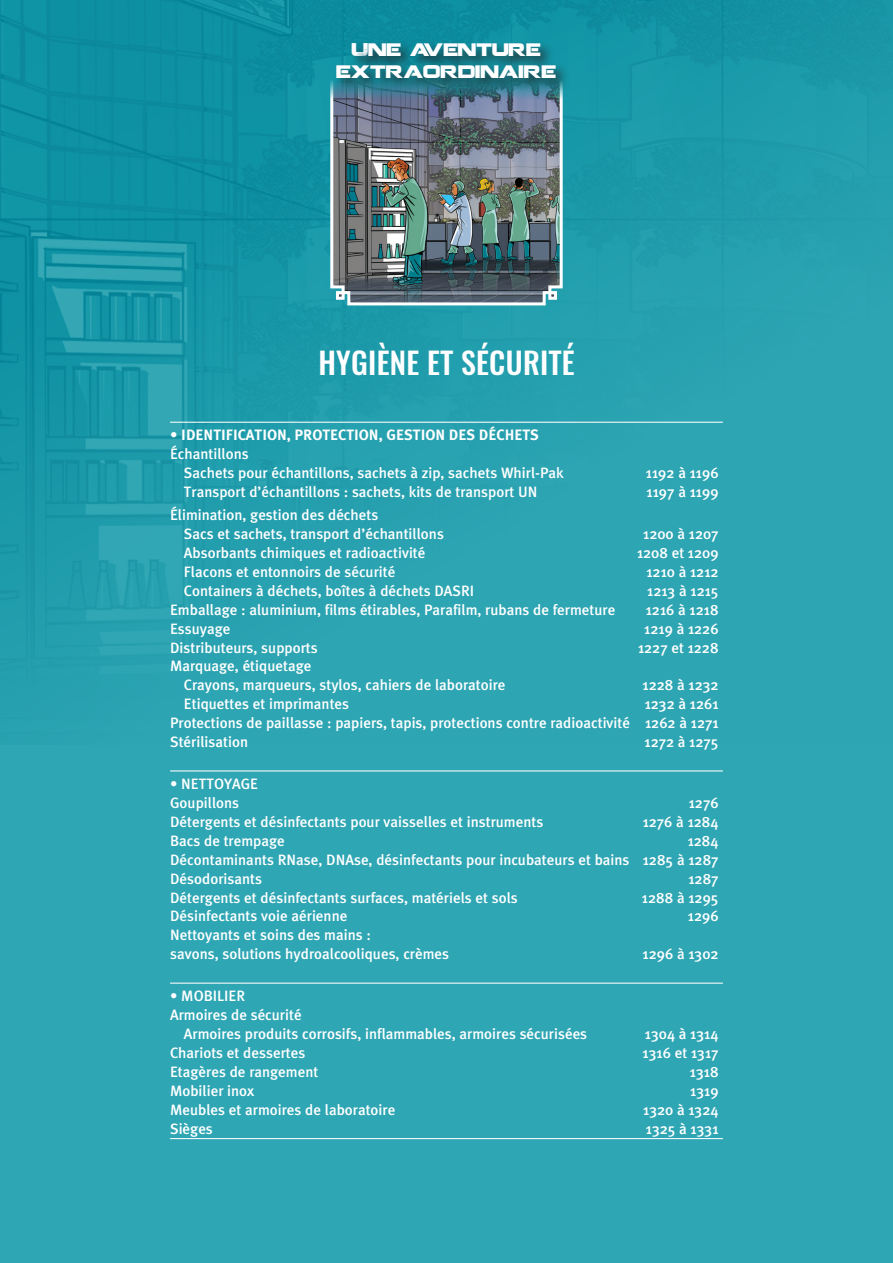
<style>
.page{position:relative;width:893px;height:1263px;background:#2fa6b4}
.page>*{position:absolute;margin:0;border:0;box-sizing:border-box;transform-origin:0 0}
.t1{font:500 30px "Oswald";letter-spacing:.01em;color:#fff}
.t2{font:18px "Coalition";color:#fff}
.t3{font:500 15px/18.9px "Meta Plus";color:#fff}
.t4{font:700 15px "Meta Plus";color:#fff}
.s1{font-weight:500}
</style>
<div class="page">
<img style="left:0;top:0;width:893px;height:719px">
<img style="left:329px;top:72px;width:235px;height:235px">
<hr style="left:170px;top:422px;width:553px;height:1px;background:#fff">
<hr style="left:170px;top:770px;width:553px;height:1px;background:#fff">
<hr style="left:170px;top:982px;width:553px;height:2px;background:#fff">
<hr style="left:170px;top:1138px;width:553px;height:1px;background:#fff">
<div style="left:333px;top:40px;width:237px;height:53px;background:#231f20;opacity:.75"></div>
<p class="t2" style="left:352px;top:38px;width:191px">UNE AVENTURE</p>
<p class="t2" style="left:337px;top:59px;width:221px">EXTRAORDINAIRE</p>
<p class="t1" style="left:318px;top:347px;width:258px">HYGIÈNE ET SÉCURITÉ</p>
<p class="t4" style="left:170px;top:426px;width:370px"><span class="s1">•</span> IDENTIFICATION, PROTECTION, GESTION DES DÉCHETS</p>
<p class="t3" style="left:170px;top:444px;width:80px">Échantillons</p>
<p class="t3" style="left:184px;top:463px;width:381px">Sachets pour échantillons, sachets à zip, sachets Whirl-Pak</p>
<p class="t3" style="left:646px;top:463px;width:74px">1192 à 1196</p>
<p class="t3" style="left:184px;top:482px;width:355px">Transport d’échantillons : sachets, kits de transport UN</p>
<p class="t3" style="left:647px;top:482px;width:74px">1197 à 1199</p>
<p class="t3" style="left:184px;top:505px;width:262px;text-indent:-14px">Élimination, gestion des déchets<br>Sacs et sachets, transport d’échantillons</p>
<p class="t3" style="left:643px;top:524px;width:77px">1200 à 1207</p>
<p class="t3" style="left:184px;top:543px;width:243px">Absorbants chimiques et radioactivité</p>
<p class="t3" style="left:637px;top:543px;width:83px">1208 et 1209</p>
<p class="t3" style="left:184px;top:562px;width:213px">Flacons et entonnoirs de sécurité</p>
<p class="t3" style="left:646px;top:562px;width:74px">1210 à 1212</p>
<p class="t3" style="left:184px;top:581px;width:292px">Containers à déchets, boîtes à déchets DASRI</p>
<p class="t3" style="left:647px;top:581px;width:73px">1213 à 1215</p>
<p class="t3" style="left:170px;top:600px;width:447px">Emballage : aluminium, films étirables, Parafilm, rubans de fermeture</p>
<p class="t3" style="left:646px;top:600px;width:74px">1216 à 1218</p>
<p class="t3" style="left:170px;top:619px;width:62px">Essuyage</p>
<p class="t3" style="left:644px;top:619px;width:76px">1219 à 1226</p>
<p class="t3" style="left:170px;top:638px;width:149px">Distributeurs, supports</p>
<p class="t3" style="left:638px;top:638px;width:82px">1227 et 1228</p>
<p class="t3" style="left:184px;top:657px;width:323px;text-indent:-14px">Marquage, étiquetage<br>Crayons, marqueurs, stylos, cahiers de laboratoire</p>
<p class="t3" style="left:642px;top:675px;width:78px">1228 à 1232</p>
<p class="t3" style="left:170px;top:694px;width:550px;text-align:justify;text-indent:475px">1232 à 1261<br>Protections de paillasse : papiers, tapis, protections contre radioactivité 1262 à 1271<br>Stérilisation</p>
<p class="t3" style="left:184px;top:694px;width:167px">Etiquettes et imprimantes</p>
<p class="t3" style="left:644px;top:732px;width:76px">1272 à 1275</p>
<p class="t3" style="left:170px;top:774px;width:90px">• NETTOYAGE<br>Goupillons</p>
<p class="t3" style="left:689px;top:793px;width:31px">1276</p>
<p class="t3" style="left:170px;top:812px;width:375px">Détergents et désinfectants pour vaisselles et instruments</p>
<p class="t3" style="left:643px;top:812px;width:77px">1276 à 1284</p>
<p class="t3" style="left:170px;top:831px;width:116px">Bacs de trempage</p>
<p class="t3" style="left:170px;top:831px;width:550px;text-align:justify;text-indent:518px">1284<br>Décontaminants RNase, DNAse, désinfectants pour incubateurs et bains 1285 à 1287<br>Désodorisants</p>
<p class="t3" style="left:688px;top:869px;width:32px">1287</p>
<p class="t3" style="left:170px;top:888px;width:349px">Détergents et désinfectants surfaces, matériels et sols</p>
<p class="t3" style="left:642px;top:888px;width:78px">1288 à 1295</p>
<p class="t3" style="left:170px;top:907px;width:179px">Désinfectants voie aérienne</p>
<p class="t3" style="left:688px;top:907px;width:32px">1296</p>
<p class="t3" style="left:170px;top:925px;width:281px">Nettoyants et soins des mains :<br>savons, solutions hydroalcooliques, crèmes</p>
<p class="t3" style="left:643px;top:944px;width:78px">1296 à 1302</p>
<p class="t3" style="left:170px;top:986px;width:77px">• MOBILIER</p>
<p class="t3" style="left:170px;top:1005px;width:133px">Armoires de sécurité</p>
<p class="t3" style="left:184px;top:1024px;width:405px">Armoires produits corrosifs, inflammables, armoires sécurisées</p>
<p class="t3" style="left:645px;top:1024px;width:75px">1304 à 1314</p>
<p class="t3" style="left:170px;top:1043px;width:137px">Chariots et dessertes</p>
<p class="t3" style="left:643px;top:1043px;width:78px">1316 et 1317</p>
<p class="t3" style="left:170px;top:1062px;width:150px">Etagères de rangement</p>
<p class="t3" style="left:690px;top:1062px;width:30px">1318</p>
<p class="t3" style="left:170px;top:1081px;width:86px">Mobilier inox</p>
<p class="t3" style="left:690px;top:1081px;width:30px">1319</p>
<p class="t3" style="left:170px;top:1100px;width:227px">Meubles et armoires de laboratoire</p>
<p class="t3" style="left:643px;top:1100px;width:77px">1320 à 1324</p>
<p class="t3" style="left:170px;top:1119px;width:44px">Sièges</p>
<p class="t3" style="left:646px;top:1119px;width:74px">1325 à 1331</p>
</div>
